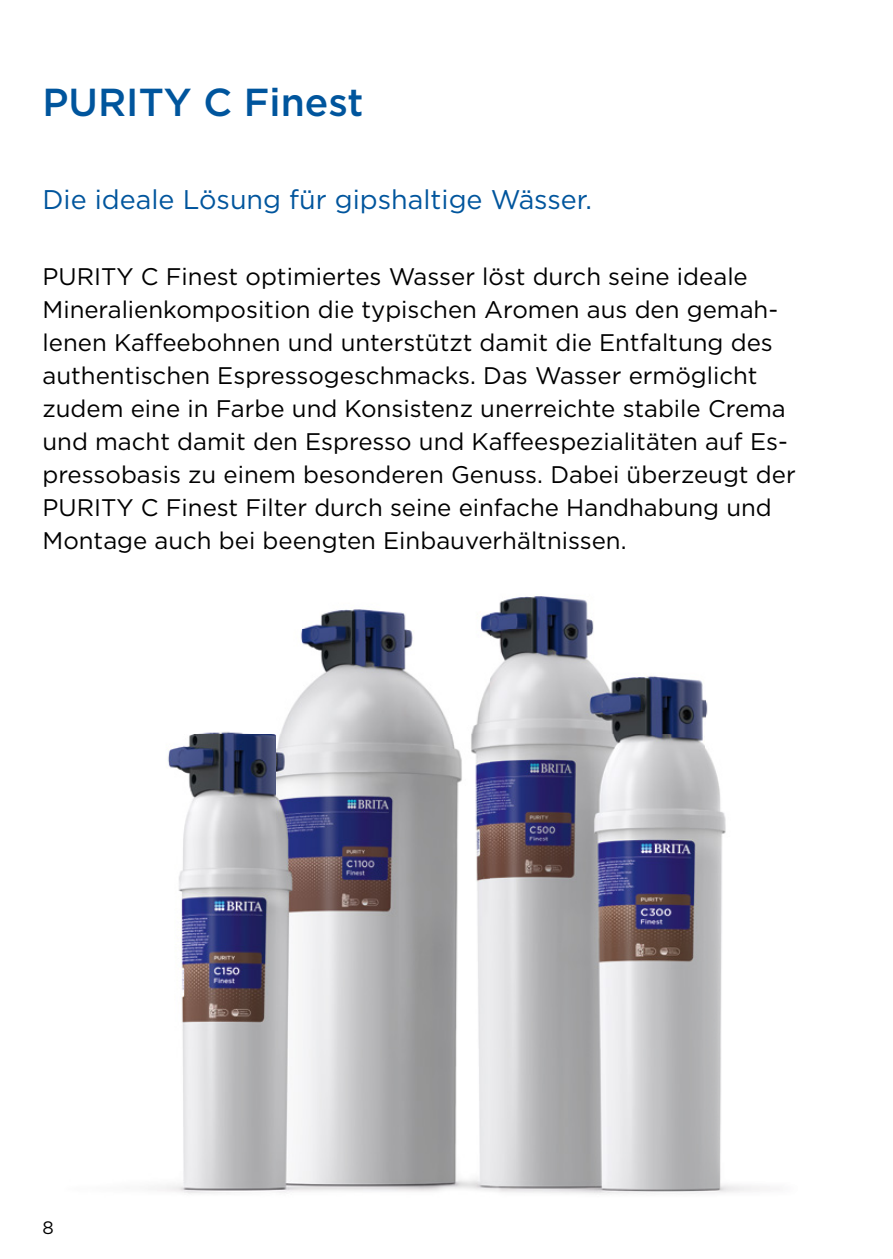
<style>
.page{position:relative;width:893px;height:1259px;background:#fff}
.page>*{position:absolute;margin:0;border:0;box-sizing:border-box;transform-origin:0 0}
.t1{font:500 39px "Gotham";color:#00559d}
.t2{font:27px "Gotham";color:#00559d}
.t3{font:24px/33px "Gotham";color:#000}
.t4{font:18px "Gotham";color:#000}
</style>
<div class="page">
<img style="left:157px;top:596px;width:603px;height:598px">
<h1 class="t1" style="left:43px;top:77px;width:323px">PURITY C Finest</h1>
<p class="t2" style="left:43px;top:182px;width:551px">Die ideale Lösung für gipshaltige Wässer.</p>
<p class="t3" style="left:43px;top:260px;width:755px">PURITY C Finest optimiertes Wasser löst durch seine ideale Mineralien komposition die typischen Aromen aus den gemah&shy;lenen Kaffeebohnen und unterstützt damit die Entfaltung des authentischen Espressogeschmacks. Das Wasser ermöglicht zudem eine in Farbe und Konsistenz unerreichte stabile Crema und macht damit den Espresso und Kaffeespezialitäten auf Es&shy;pressobasis zu einem besonderen Genuss. Dabei überzeugt der PURITY C Finest Filter durch seine einfache Handhabung und Montage auch bei beengten Einbauverhältnissen.</p>
<p class="t4" style="left:43px;top:1216px;width:13px">8</p>
</div>
